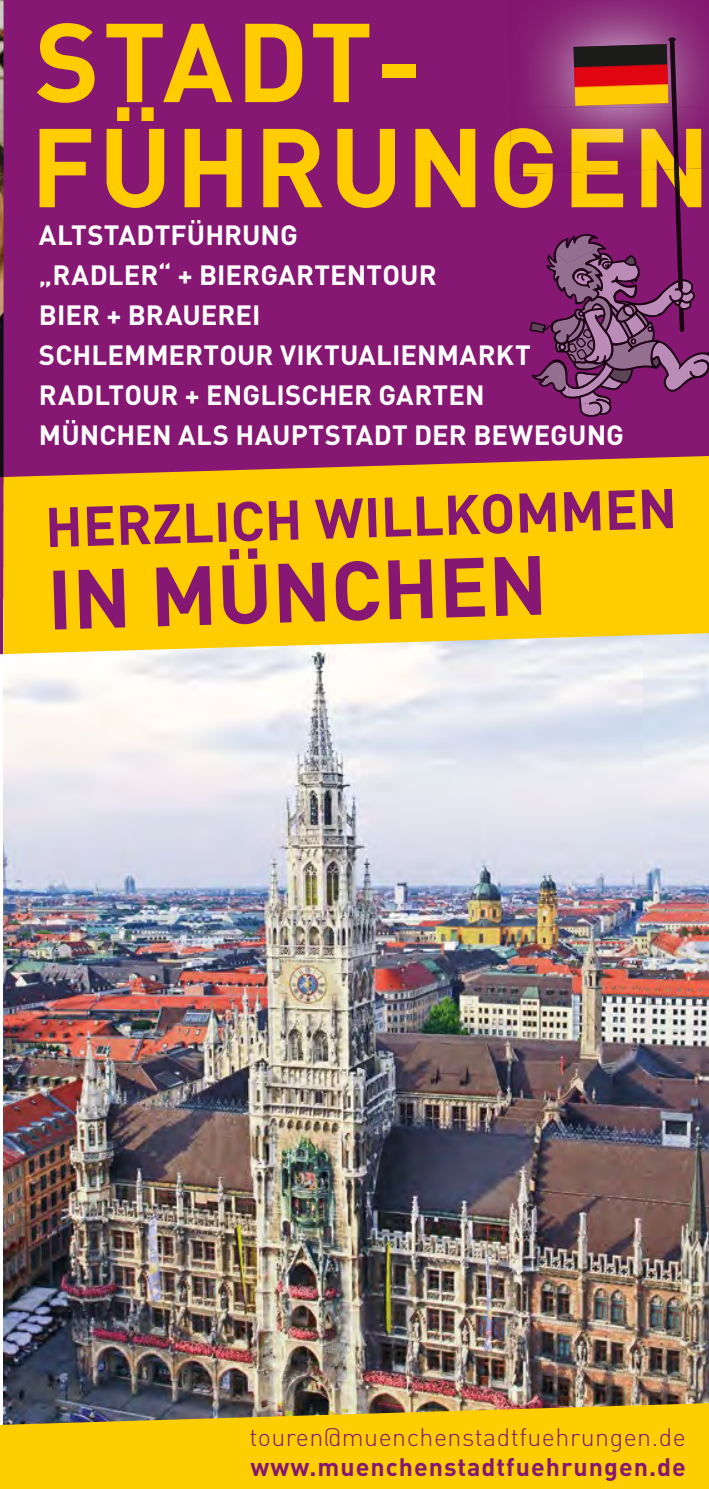
<style>
.page{position:relative;width:709px;height:1489px;background:#fff}
.page>*{position:absolute;margin:0;border:0;box-sizing:border-box;transform-origin:0 0}
.t1{font:700 110px/105px "DIN";letter-spacing:.03em;color:#fc0}
.t2{font:700 82.5px "DIN";color:#861773}
.t3{font:700 55px "DIN";color:#861773}
.t4{font:700 27.5px/40px "DIN";letter-spacing:.005em;color:#fff}
.t5{font:300 25px "DIN";letter-spacing:.02em;color:#861773}
.t6{font:700 25px "DIN";color:#861773}
</style>
<div class="page">
<img style="left:0;top:0;width:4px;height:477px">
<svg style="left:0;top:477px;width:4px;height:177px"></svg>
<img style="left:4px;top:654px;width:705px;height:748px">
<div style="left:4px;top:0;width:705px;height:567px;background:#861773"></div>
<svg style="left:0;top:1402px;width:709px;height:86px;background:#e9be0e"></svg>
<img style="left:529px;top:0;width:180px;height:168px">
<img style="left:510px;top:107px;width:191px;height:67px">
<img style="left:573px;top:44px;width:95px;height:62px">
<img style="left:672px;top:107px;width:7px;height:62px">
<img style="left:668px;top:38px;width:8px;height:69px">
<svg style="left:529px;top:169px;width:180px;height:248px"></svg>
<svg style="left:4px;top:456px;width:705px;height:198px;background:#f7c412"></svg>
<h1 class="t1" style="left:30px;top:5px;width:681px">STADT-<br>FÜHRUNGEN</h1>
<p class="t4" style="left:39px;top:213px;width:586px">ALTSTADTFÜHRUNG<br>„RADLER“ + BIERGARTENTOUR<br>BIER + BRAUEREI<br>SCHLEMMERTOUR VIKTUALIENMARKT<br>RADLTOUR + ENGLISCHER GARTEN<br>MÜNCHEN ALS HAUPTSTADT DER BEWEGUNG</p>
<h3 class="t3" style="left:44px;top:492px;width:633px;rotate:-2deg">HERZLICH WILLKOMMEN</h3>
<h2 class="t2" style="left:45px;top:547px;width:501px;rotate:-2deg">IN MÜNCHEN</h2>
<p class="t5" style="left:249px;top:1421px;width:438px">touren@muenchenstadtfuehrungen.de</p>
<p class="t6" style="left:250px;top:1450px;width:437px">www.muenchenstadtfuehrungen.de</p>
</div>
